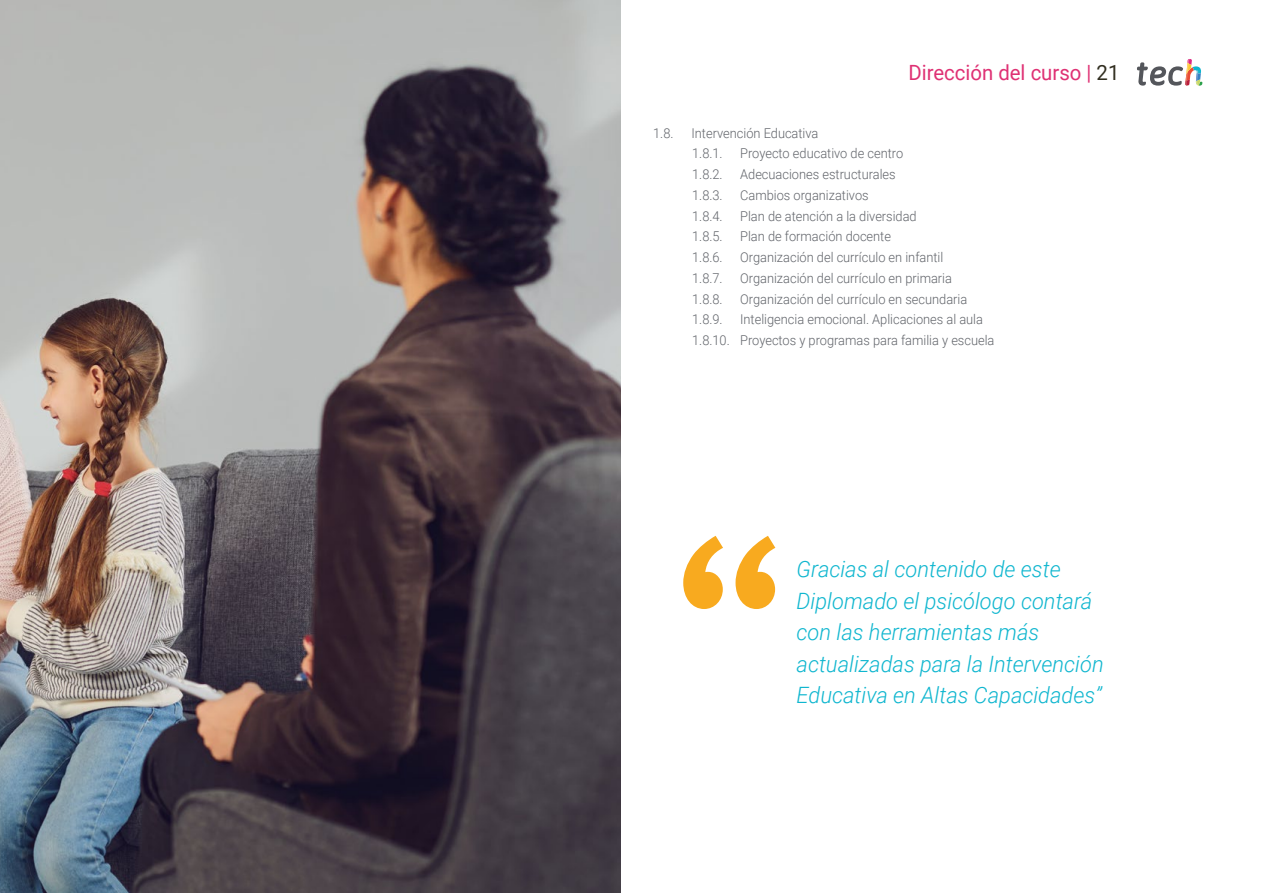
<style>
.page{position:relative;width:1263px;height:893px;background:#fff}
.page>*{position:absolute;margin:0;border:0;box-sizing:border-box;transform-origin:0 0}
.t1{font:italic 300 22.5px/31.5px "Roboto";color:#0fb6cf}
.t2{font:21px "Roboto";color:#df3174}
.t3{font:300 13.5px/20.7px "Roboto";color:#61646a;scale:.95 1}
.s1{color:#312e20}
</style>
<div class="page">
<img style="left:0;top:0;width:621px;height:893px">
<svg style="left:1137px;top:59px;width:65px;height:27px"></svg>
<svg style="left:683px;top:536px;width:92px;height:73px"></svg>
<h2 class="t2" style="left:908px;top:57px;width:213px">Dirección del curso | <span class="s1">21</span></h2>
<p class="t3" style="left:653px;top:122px;width:23px">1.8.</p>
<p class="t3" style="left:691px;top:122px;width:135px">Intervención Educativa<br>1.8.1.</p>
<p class="t3" style="left:740px;top:143px;width:173px">Proyecto educativo de centro</p>
<p class="t3" style="left:692px;top:164px;width:34px">1.8.2.</p>
<p class="t3" style="left:740px;top:164px;width:165px">Adecuaciones estructurales</p>
<p class="t3" style="left:692px;top:184px;width:34px">1.8.3.</p>
<p class="t3" style="left:740px;top:184px;width:137px">Cambios organizativos</p>
<p class="t3" style="left:692px;top:205px;width:34px">1.8.4.</p>
<p class="t3" style="left:740px;top:205px;width:187px">Plan de atención a la diversidad</p>
<p class="t3" style="left:692px;top:226px;width:34px">1.8.5.</p>
<p class="t3" style="left:740px;top:226px;width:160px">Plan de formación docente</p>
<p class="t3" style="left:692px;top:247px;width:34px">1.8.6.</p>
<p class="t3" style="left:740px;top:247px;width:215px">Organización del currículo en infantil</p>
<p class="t3" style="left:692px;top:267px;width:34px">1.8.7.</p>
<p class="t3" style="left:740px;top:267px;width:224px">Organización del currículo en primaria</p>
<p class="t3" style="left:692px;top:288px;width:34px">1.8.8.</p>
<p class="t3" style="left:740px;top:288px;width:241px">Organización del currículo en secundaria</p>
<p class="t3" style="left:692px;top:309px;width:34px">1.8.9.</p>
<p class="t3" style="left:692px;top:309px;width:320px;text-indent:48px">Inteligencia emocional. Aplicaciones al aula<br>1.8.10. Proyectos y programas para familia y escuela</p>
<h1 class="t1" style="left:797px;top:553px;width:309px">Gracias al contenido de este<br>Diplomado el psicólogo contará con las herramientas más actualizadas para la Intervención<br>Educativa en Altas Capacidades”</h1>
</div>
